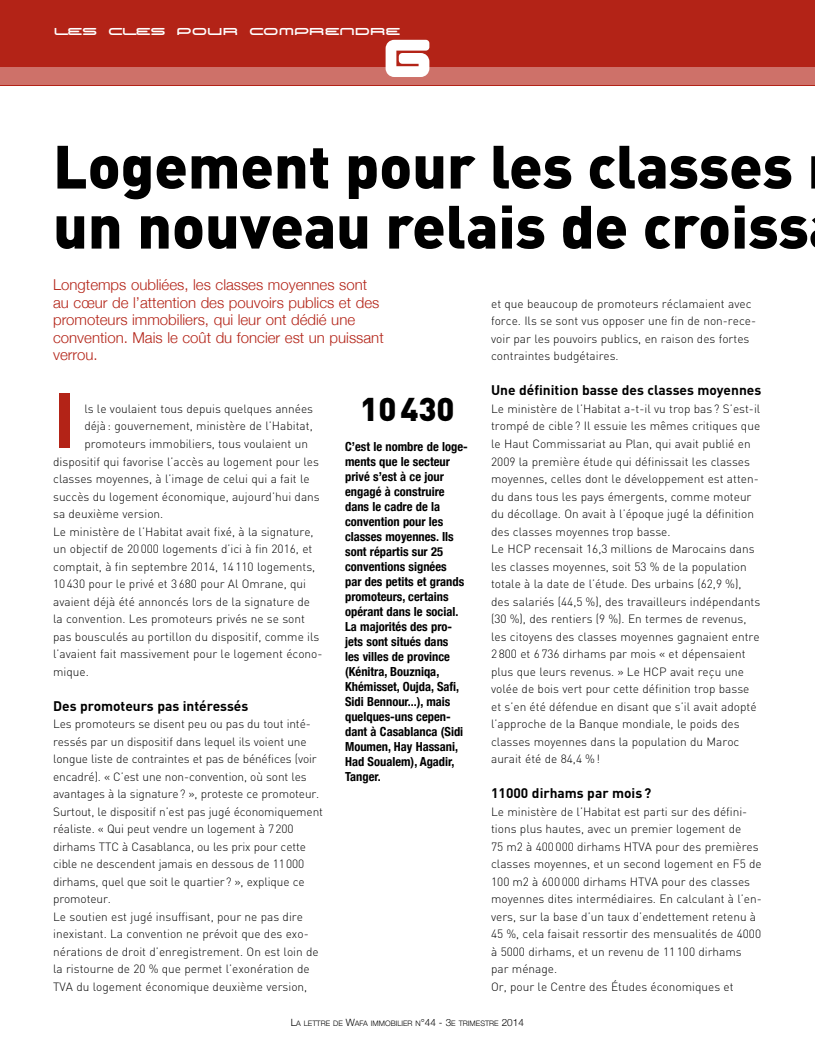
<style>
.page{position:relative;width:815px;height:1053px;background:#fff}
.page>*{position:absolute;margin:0;border:0;box-sizing:border-box;transform-origin:0 0}
.t1{font:700 77.12px "DIN";color:#b32317}
.t2{font:900 60px/60px "DIN";color:#000}
.t3{font:900 32.5px "DIN";color:#000}
.t4{font:25px "BN3 rd Place";color:#fff}
.t5{font:300 15px/17.5px "Helvetica Neue";color:#b32317}
.t6{font:700 13.75px "DIN";color:#000}
.t7{font:700 condensed 12.5px/15px "Helvetica Neue";color:#000}
.t8{font:300 11.88px/17.5px "DIN";color:#000}
.t9{font:300 7.5px "Helvetica Neue";color:#000}
.s1{font-size:10px}
</style>
<div class="page">
<div style="left:0;top:0;width:815px;height:85px;background:#b32317"></div>
<svg style="left:386px;top:40px;width:43px;height:27px"></svg>
<div style="left:0;top:67px;width:815px;height:18px;background:#ce7169"></div>
<h3 class="t4" style="left:54px;top:8px;width:348px">les cles pour comprendre</h3>
<h2 class="t2" style="left:53px;top:134px;width:757px">Logement pour les classes un nouveau relais de croiss</h2>
<p class="t5" style="left:53px;top:276px;width:332px">Longtemps oubliées, les classes moyennes sont au cœur de l’attention des pouvoirs publics et des promoteurs immobiliers, qui leur ont dédié une convention. Mais le coût du foncier est un puissant verrou.</p>
<h1 class="t1" style="left:53px;top:369px;width:25px">I</h1>
<p class="t8" style="left:84px;top:400px;width:230px">ls le voulaient tous depuis quelques années</p>
<p class="t8" style="left:491px;top:295px;width:267px">et que beaucoup de promoteurs réclamaient avec force. Ils se sont vus opposer une fin de non-rece&shy;voir par les pouvoirs publics, en raison des fortes contraintes budgétaires.</p>
<p class="t6" style="left:491px;top:381px;width:272px">Une définition basse des classes moyennes</p>
<p class="t8" style="left:491px;top:400px;width:271px">Le ministère de l’Habitat a-t-il vu trop bas ? S’est-il trompé de cible? Il essuie les mêmes critiques que le Haut Commissariat au Plan, qui avait publié en 2009 la première étude qui définissait les classes moyennes, celles dont le développement est atten&shy;du dans tous les pays émergents, comme moteur du décollage. On avait à l’époque jugé la définition des classes moyennes trop basse.<br>Le HCP recensait 16,3 millions de Marocains dans les classes moyennes, soit 53 % de la population totale à la date de l’étude. Des urbains (62,9 %), des salariés (44,5 %), des travailleurs indépendants (30 %), des rentiers (9 %). En termes de revenus, les citoyens des classes moyennes gagnaient entre 2800 et 6736 dirhams par mois « et dépensaient plus que leurs revenus. » Le HCP avait reçu une volée de bois vert pour cette définition trop basse et s’en été défendue en disant que s’il avait adopté l’approche de la Banque mondiale, le poids des classes moyennes dans la population du Maroc aurait été de 84,4 %!</p>
<p class="t6" style="left:491px;top:784px;width:162px">11000 dirhams par mois?</p>
<p class="t8" style="left:491px;top:802px;width:272px">Le ministère de l’Habitat est parti sur des défini&shy;tions plus hautes, avec un premier logement de<br>75 m2 à 400000 dirhams HTVA pour des premières classes moyennes, et un second logement en F5 de 100 m2 à 600000 dirhams HTVA pour des classes moyennes dites intermédiaires. En calculant à l’en&shy;vers, sur la base d’un taux d’endettement retenu à 45 %, cela faisait ressortir des mensualités de 4000 à 5000 dirhams, et un revenu de 11100 dirhams par ménage.<br>Or, pour le Centre des Études économiques et</p>
<h3 class="t3" style="left:360px;top:387px;width:96px">10430</h3>
<p class="t7" style="left:345px;top:438px;width:124px">C’est le nombre de loge&shy;ments que le secteur privé s’est à ce jour engagé à construire dans le cadre de la convention pour les classes moyennes. Ils sont répartis sur 25 conventions signées<br>par des petits et grands promoteurs, certains opérant dans le social.<br>La majorités des pro&shy;jets sont situés dans<br>les villes de province (Kénitra, Bouzniqa,<br>Khémisset, Oujda, Safi,<br>Sidi Bennour...), mais quelques-uns cepen&shy;dant à Casablanca (Sidi<br>Moumen, Hay Hassani,<br>Had Soualem), Agadir,<br>Tanger.</p>
<p class="t8" style="left:84px;top:417px;width:230px">déjà: gouvernement, ministère de l’Habitat,</p>
<p class="t8" style="left:84px;top:435px;width:225px">promoteurs immobiliers, tous voulaient un</p>
<p class="t8" style="left:53px;top:452px;width:267px">dispositif qui favorise l’accès au logement pour les</p>
<p class="t8" style="left:53px;top:470px;width:258px">classes moyennes, à l’image de celui qui a fait le</p>
<p class="t8" style="left:53px;top:487px;width:268px">succès du logement économique, aujourd’hui dans</p>
<p class="t8" style="left:53px;top:505px;width:112px">sa deuxième version.</p>
<p class="t8" style="left:53px;top:522px;width:262px">Le ministère de l’Habitat avait fixé, à la signature,</p>
<p class="t8" style="left:53px;top:540px;width:261px">un objectif de 20000 logements d’ici à fin 2016, et</p>
<p class="t8" style="left:53px;top:557px;width:264px">comptait, à fin septembre 2014, 14110 logements,</p>
<p class="t8" style="left:53px;top:575px;width:255px">10430 pour le privé et 3680 pour Al Omrane, qui</p>
<p class="t8" style="left:53px;top:592px;width:259px">avaient déjà été annoncés lors de la signature de</p>
<p class="t8" style="left:53px;top:610px;width:253px">la convention. Les promoteurs privés ne se sont</p>
<p class="t8" style="left:53px;top:627px;width:268px">pas bousculés au portillon du dispositif, comme ils</p>
<p class="t8" style="left:53px;top:645px;width:271px">l’avaient fait massivement pour le logement écono-</p>
<p class="t8" style="left:53px;top:662px;width:37px">mique.</p>
<p class="t6" style="left:53px;top:696px;width:197px">Des promoteurs pas intéressés</p>
<p class="t8" style="left:53px;top:715px;width:271px">Les promoteurs se disent peu ou pas du tout inté&shy;ressés par un dispositif dans lequel ils voient une longue liste de contraintes et pas de bénéfices (voir encadré). « C’est une non-convention, où sont les avantages à la signature? », proteste ce promoteur.<br>Surtout, le dispositif n’est pas jugé économiquement réaliste. « Qui peut vendre un logement à 7200 dirhams TTC à Casablanca, ou les prix pour cette cible ne descendent jamais en dessous de 11000 dirhams, quel que soit le quartier? », explique ce promoteur.<br>Le soutien est jugé insuffisant, pour ne pas dire inexistant. La convention ne prévoit que des exo&shy;nérations de droit d’enregistrement. On est loin de la ristourne de 20 % que permet l’exonération de TVA du logement économique deuxième version,</p>
<p class="t9" style="left:291px;top:1018px;width:235px"><span class="s1">L</span>A LETTRE DE <span class="s1">W</span>AFA IMMOBILIER N<span class="s1">°44 - 3</span>E TRIMESTRE <span class="s1">2014</span></p>
</div>
